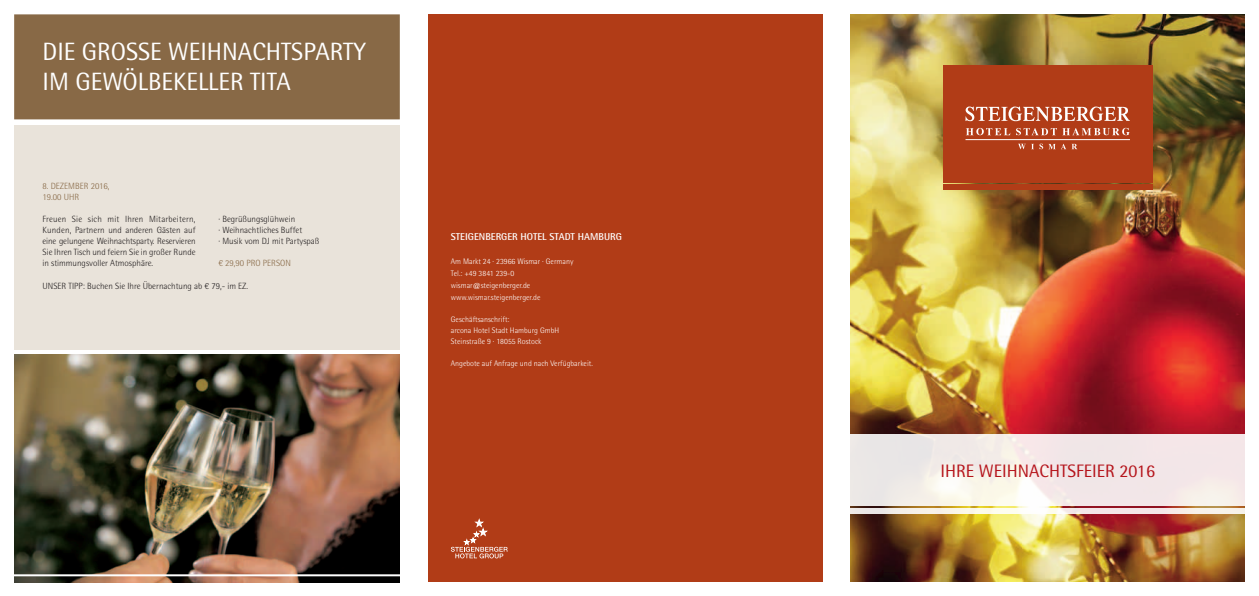
<style>
.page{position:relative;width:1259px;height:596px;background:#fff}
.page>*{position:absolute;margin:0;border:0;box-sizing:border-box;transform-origin:0 0}
.t1{font:25px/30px "Rotis Semi Sans";color:#fff}
.t2{font:18px "Rotis Semi Sans";color:#b5141b}
.t3{font:700 10px "Rotis Semi Sans";color:#fff}
.t4{font:300 9px/11px "Rotis Semi Sans";color:#231f20;text-align:justify}
.t5{font:300 9px/11px "Rotis Semi Sans";color:#886946}
.t6{font:300 8px/12px "Rotis Semi Sans";color:#fff}
</style>
<div class="page">
<img style="left:850px;top:14px;width:394px;height:567px">
<svg style="left:850px;top:507px;width:395px;height:6px;fill:#f5ede8"></svg>
<svg style="left:850px;top:434px;width:395px;height:71px;fill:#f3e6e8"></svg>
<div style="left:428px;top:14px;width:394px;height:567px;background:#b13c17"></div>
<svg style="left:451px;top:519px;width:57px;height:39px"></svg>
<div style="left:943px;top:65px;width:209px;height:117px;background:#b13c17"></div>
<div style="left:943px;top:184px;width:209px;height:6px;background:#b13c17"></div>
<svg style="left:965px;top:106px;width:165px;height:15px"></svg>
<svg style="left:966px;top:128px;width:44px;height:7px"></svg>
<svg style="left:1016px;top:128px;width:113px;height:7px"></svg>
<svg style="left:1018px;top:144px;width:7px;height:5px"></svg>
<svg style="left:1061px;top:144px;width:16px;height:5px"></svg>
<svg style="left:1031px;top:143px;width:24px;height:6px"></svg>
<hr style="left:965px;top:139px;width:165px;height:1px;background:#fff">
<div style="left:14px;top:125px;width:386px;height:224px;background:#e7e0d6"></div>
<img style="left:14px;top:355px;width:386px;height:226px">
<hr style="left:0;top:574px;width:404px;height:2px;background:#fff">
<div style="left:14px;top:14px;width:386px;height:105px;background:#886946"></div>
<h1 class="t1" style="left:43px;top:36px;width:325px">DI E GROSSE WEI HNACHTSPARTY<br>I M GEWÖLBEKELLER TITA</h1>
<p class="t5" style="left:43px;top:180px;width:68px">8. Dezember 2016,<br>19.00 Uhr</p>
<p class="t4" style="left:43px;top:213px;width:155px">Freuen Sie sich mit Ihren M itarbeitern, Kunden, Partnern und anderen Gästen auf eine gelungene Weihnachtsparty. Reservieren Sie Ihren Tisch und feiern Sie in großer Runde in stimmungsvoller Atmosphäre.</p>
<p class="t4" style="left:43px;top:281px;width:207px">Unser Tipp: Buchen Sie Ihre Übernachtung ab € 79,- im EZ.</p>
<p class="t4" style="left:218px;top:213px;width:103px;text-align:left">· Begrüßungsglühwein<br>· Weihnachtliches Buffet<br>· M usik vom DJ mit Partyspaß</p>
<p class="t5" style="left:218px;top:257px;width:74px">€ 29,90 pro person</p>
<p class="t3" style="left:451px;top:230px;width:172px">STEIGENBERGER HOTEL STADT HAMBURG</p>
<p class="t6" style="left:451px;top:255px;width:124px">Am Markt 24 · 23966 Wismar · Germany<br>Tel.: +49 3841 239-0 wismar@steigenberger.de www.wismar.steigenberger.de</p>
<p class="t6" style="left:451px;top:313px;width:108px;line-height:11px">Geschäftsanschrift:<br>arcona Hotel Stadt Hamburg GmbH<br>Steinstraße 9 · 18055 Rostock</p>
<p class="t6" style="left:451px;top:357px;width:144px">Angebote auf Anfrage und nach Verfügbarkeit.</p>
<h2 class="t2" style="left:940px;top:459px;width:216px">IHRE WEI HNACHTSFEI ER 2016</h2>
</div>
